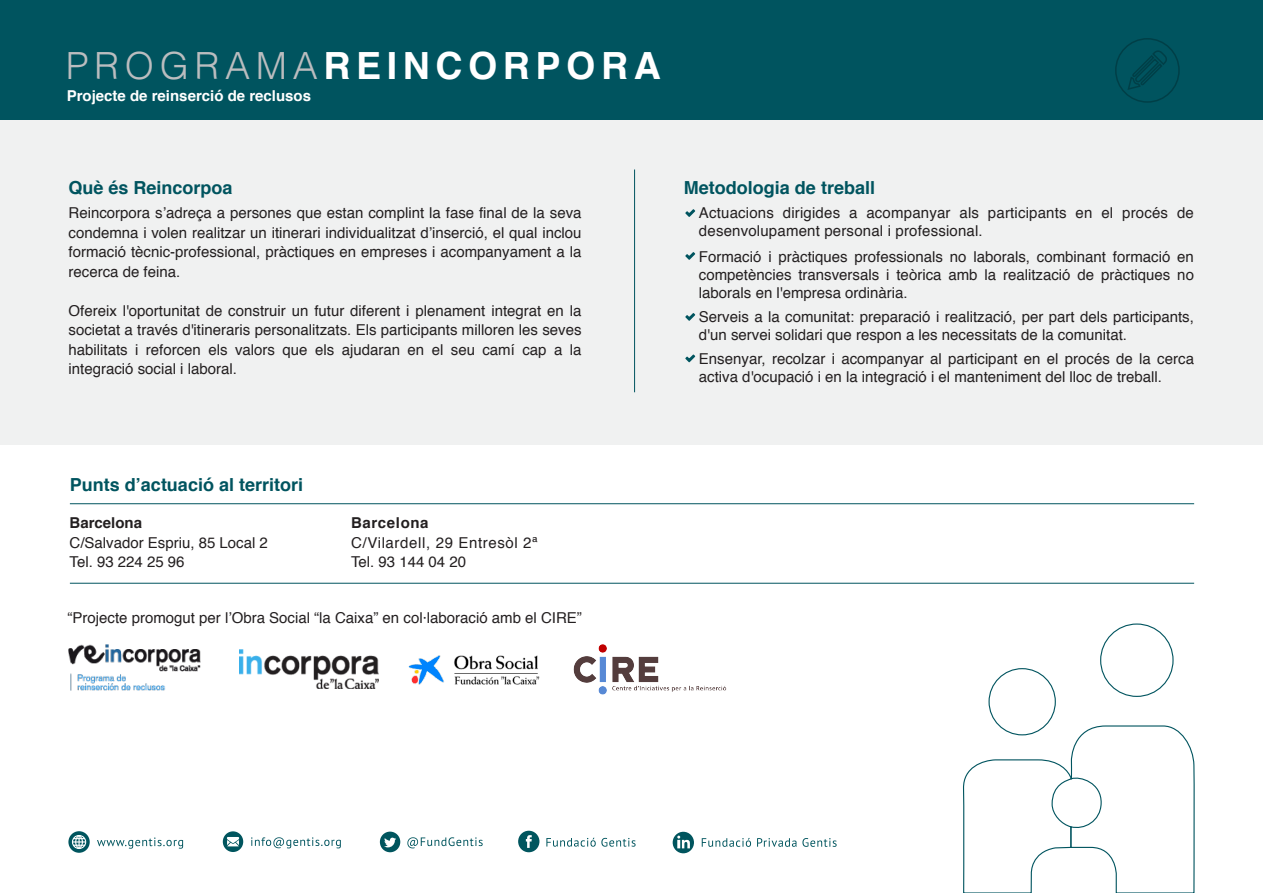
<style>
.page{position:relative;width:1263px;height:893px;background:#fff}
.page>*{position:absolute;margin:0;border:0;box-sizing:border-box;transform-origin:0 0}
.t1{font:700 37.5px "Helvetica";letter-spacing:.15em;color:#fff}
.t2{font:700 18px "Helvetica";color:#00545f}
.t3{font:15px/19.5px "Helvetica";color:#231f20}
.t4{font:15px/19.5px "Helvetica";letter-spacing:.04em;color:#231f20}
.t5{font:700 15px "Helvetica";color:#fff}
.t6{font:700 15px "Helvetica";color:#231f20}
.t7{font:700 15px "Helvetica";letter-spacing:.04em;color:#231f20}
.s1{font-weight:300;color:#bbbdbf}
</style>
<div class="page">
<div style="left:0;top:120px;width:1263px;height:325px;background:#f0f1f1"></div>
<div style="left:0;top:0;width:1263px;height:120px;background:#00545f"></div>
<div style="left:988px;top:668px;width:68px;height:67px;border:1px solid #00545f;border-radius:50%"></div>
<div style="left:1100px;top:623px;width:73px;height:74px;border:1px solid #00545f;border-radius:50%"></div>
<svg style="left:685px;top:209px;width:10px;height:8px"></svg>
<svg style="left:685px;top:252px;width:10px;height:8px"></svg>
<svg style="left:685px;top:313px;width:10px;height:8px"></svg>
<svg style="left:685px;top:354px;width:10px;height:8px"></svg>
<hr style="left:634px;top:169px;width:1px;height:223px;background:#00545f">
<hr style="left:70px;top:583px;width:1124px;height:1px;background:#00545f">
<hr style="left:70px;top:503px;width:1124px;height:1px;background:#00545f">
<div style="left:380px;top:832px;width:20px;height:20px;background:#00555e;border-radius:50%"></div>
<div style="left:223px;top:831px;width:20px;height:21px;background:#00555e;border-radius:50%"></div>
<svg style="left:384px;top:838px;width:12px;height:9px"></svg>
<div style="left:673px;top:832px;width:21px;height:21px;background:#00555e;border-radius:50%"></div>
<svg style="left:677px;top:836px;width:13px;height:12px"></svg>
<div style="left:518px;top:831px;width:21px;height:21px;background:#00555e;border-radius:50%"></div>
<svg style="left:526px;top:835px;width:6px;height:13px"></svg>
<svg style="left:68px;top:831px;width:22px;height:22px"></svg>
<div style="left:72px;top:835px;width:14px;height:14px;border:1px solid #fff;border-radius:50%"></div>
<svg style="left:73px;top:834px;width:12px;height:16px"></svg>
<svg style="left:407px;top:837px;width:76px;height:11px"></svg>
<svg style="left:546px;top:838px;width:89px;height:9px"></svg>
<svg style="left:702px;top:838px;width:49px;height:9px"></svg>
<svg style="left:757px;top:838px;width:80px;height:9px"></svg>
<svg style="left:97px;top:837px;width:86px;height:12px"></svg>
<svg style="left:227px;top:837px;width:12px;height:9px"></svg>
<svg style="left:251px;top:837px;width:90px;height:11px"></svg>
<svg style="left:963px;top:725px;width:232px;height:168px"></svg>
<div style="left:1115px;top:38px;width:65px;height:65px;border:2px solid #003f47;border-radius:50%"></div>
<svg style="left:1128px;top:50px;width:39px;height:40px"></svg>
<img style="left:239px;top:649px;width:139px;height:39px">
<img style="left:68px;top:645px;width:132px;height:45px">
<img style="left:408px;top:655px;width:132px;height:30px">
<img style="left:574px;top:645px;width:152px;height:49px">
<h1 class="t1" style="left:66px;top:36px;width:597px"><span class="s1">PROGRAMA</span>REINCORPORA</h1>
<p class="t5" style="left:67px;top:84px;width:246px">Projecte de reinserció de reclusos</p>
<p class="t2" style="left:68px;top:173px;width:166px">Què és Reincorpoa</p>
<p class="t3" style="left:68px;top:204px;width:514px;text-align:justify">Reincorpora s’adreça a persones que estan complint la fase final de la seva condemna i volen realitzar un itinerari individualitzat d’inserció, el qual inclou formació tècnic-professional, pràctiques en empreses i acompanyament a la recerca de feina.</p>
<p class="t3" style="left:68px;top:301px;width:514px;text-align:justify">Ofereix l'oportunitat de construir un futur diferent i plenament integrat en la societat a través d'itineraris personalitzats. Els participants milloren les seves habilitats i reforcen els valors que els ajudaran en el seu camí cap a la integració social i laboral.</p>
<p class="t2" style="left:684px;top:173px;width:193px">Metodologia de treball</p>
<p class="t3" style="left:699px;top:204px;width:496px;line-height:18px">Actuacions dirigides a acompanyar als participants en el procés de desenvolupament personal i professional.</p>
<p class="t3" style="left:699px;top:248px;width:496px;line-height:18px;text-align:justify">Formació i pràctiques professionals no laborals, combinant formació en competències transversals i teòrica amb la realització de pràctiques no laborals en l'empresa ordinària.</p>
<p class="t3" style="left:699px;top:308px;width:496px;line-height:18px">Serveis a la comunitat: preparació i realització, per part dels participants, d'un servei solidari que respon a les necessitats de la comunitat.</p>
<p class="t3" style="left:699px;top:350px;width:496px;line-height:18px">Ensenyar, recolzar i acompanyar al participant en el procés de la cerca activa d'ocupació i en la integració i el manteniment del lloc de treball.</p>
<p class="t2" style="left:70px;top:471px;width:235px">Punts d’actuació al territori</p>
<p class="t6" style="left:69px;top:511px;width:74px">Barcelona</p>
<p class="t3" style="left:69px;top:533px;width:200px">C/Salvador Espriu, 85 Local 2<br>Tel. 93 224 25 96</p>
<p class="t7" style="left:351px;top:511px;width:79px">Barcelona</p>
<p class="t4" style="left:351px;top:533px;width:188px">C/Vilardell, 29 Entresòl 2ª<br>Tel. 93 144 04 20</p>
<p class="t3" style="left:67px;top:608px;width:516px">“Projecte promogut per l’Obra Social “la Caixa” en col·laboració amb el CIRE”</p>
</div>
